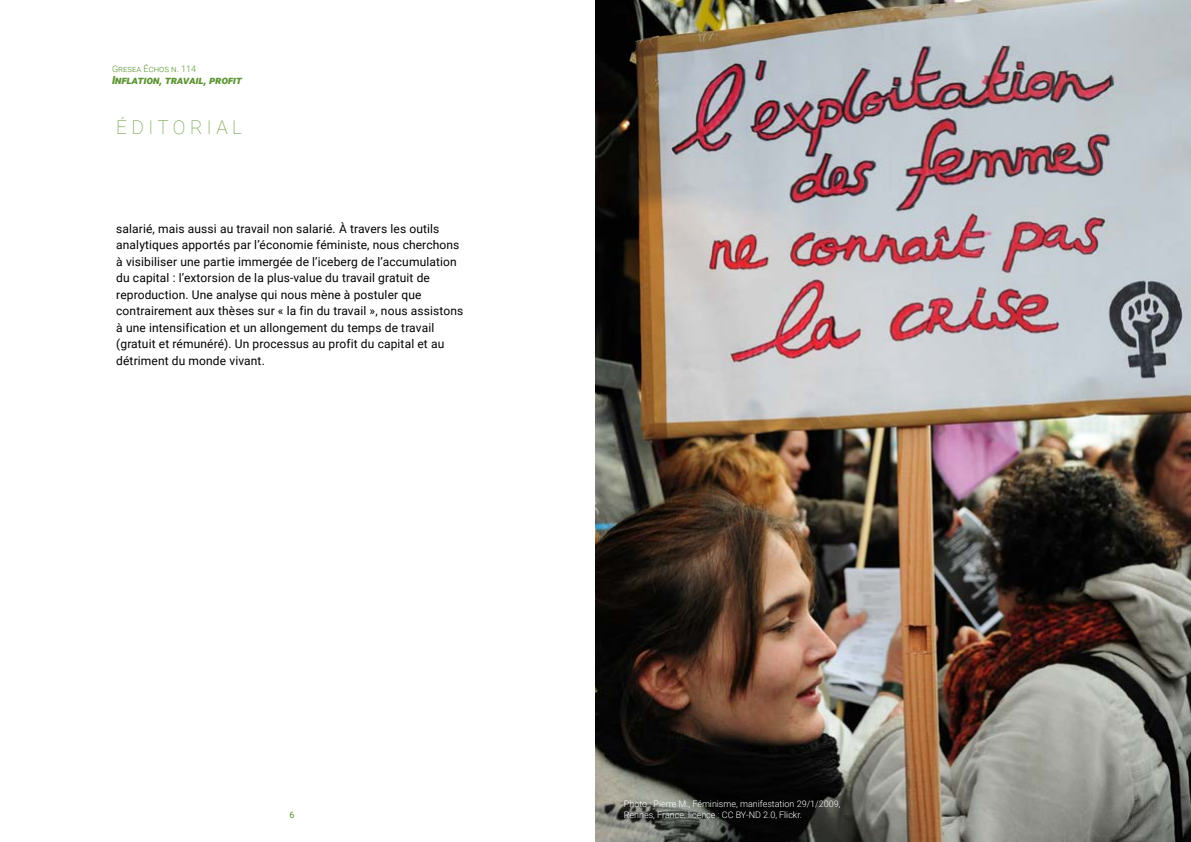
<style>
.page{position:relative;width:1191px;height:842px;background:#fff}
.page>*{position:absolute;margin:0;border:0;box-sizing:border-box;transform-origin:0 0}
.t1{font:100 18.9px "Roboto";letter-spacing:.235em;color:#5b9431}
.Article_Roboto_Edito{font:12px/16.5px "Roboto";letter-spacing:.01em;color:#000}
.t2{font:italic 900 11px "Roboto";color:#5b9431}
.Notes{font:300 9px/10.8px "Roboto";color:#fff}
.t3{font:300 9px "Roboto";color:#5b9431}
.t4{font:9px "Roboto";color:#5b9424}
</style>
<div class="page">
<img style="left:595px;top:0;width:596px;height:842px">
<p class="t3" style="left:112px;top:62px;width:85px">Gresea Échos n. 114</p>
<p class="t2" style="left:112px;top:72px;width:131px">Inflation, travail, profit</p>
<p class="t1" style="left:116px;top:114px;width:127px">ÉDITORIAL</p>
<p class="Article_Roboto_Edito" style="left:116px;top:220px;width:348px">salarié, mais aussi au travail non salarié. À travers les outils analytiques apportés par l’économie féministe, nous cherchons à visibiliser une partie immergée de l’iceberg de l’accumulation du capital : l’extorsion de la plus-value du travail gratuit de reproduction. Une analyse qui nous mène à postuler que contrairement aux thèses sur « la fin du travail », nous assistons à une intensification et un allongement du temps de travail (gratuit et rémunéré). Un processus au profit du capital et au détriment du monde vivant.</p>
<p class="t4" style="left:289px;top:809px;width:7px">6</p>
<p class="Notes" style="left:624px;top:798px;width:218px">Photo : Pierre M., Féminisme, manifestation 29/1/2009,<br>Rennes, France, licence : CC BY-ND 2.0, Flickr.</p>
</div>
